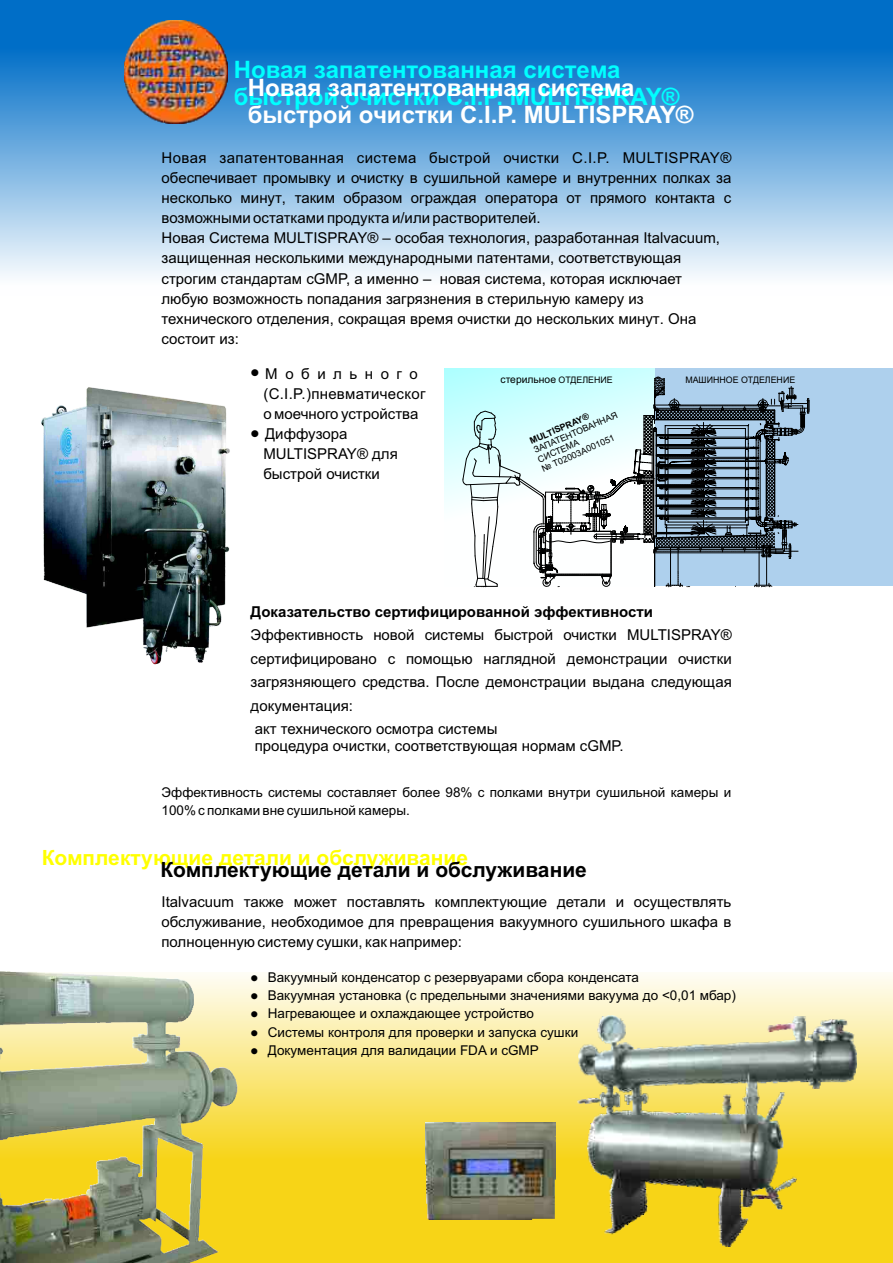
<style>
.page{position:relative;width:893px;height:1263px;background:#fff}
.page>*{position:absolute;margin:0;border:0;box-sizing:border-box;transform-origin:0 0}
.t1{font:700 24px/26.8px "Arial";color:#0ff}
.t2{font:700 24px/26.8px "Arial";color:#fff}
.t3{font:700 21px "Arial";color:#ff0}
.t4{font:700 21px "Arial";color:#000}
.t5{font:15px/20.1px "Arial";color:#000}
.t6{font:700 15px "Arial";color:#000}
.t7{font:15px/20.1px "Arial";letter-spacing:.02em;color:#000}
.t8{font:15px "Bell Gothic BT";color:#000}
.t9{font:13.5px/18.1px "Arial";color:#000}
.t10{font:12px "Wingdings";color:#000}
.t11{font:10.5px "Arial";color:#000}
.t12{font:10.5px "Wingdings";color:#000}
.t13{font:9px/10.1px "Arial";color:#000}
.t14{font:700 9px "Arial";color:#000}
.s1{font-size:9px}
</style>
<div class="page">
<svg style="left:0;top:0;width:893px;height:277px;background:#68a9dd"></svg>
<svg style="left:237px;top:974px;width:656px;height:289px;background:#f9e36f"></svg>
<img style="left:125px;top:21px;width:103px;height:102px">
<img style="left:578px;top:1016px;width:278px;height:230px">
<img style="left:425px;top:1123px;width:131px;height:96px">
<img style="left:0;top:971px;width:237px;height:292px">
<img style="left:41px;top:387px;width:189px;height:278px">
<div style="left:654px;top:368px;width:239px;height:218px;background:#aed0ed"></div>
<svg style="left:445px;top:368px;width:209px;height:137px;background:#c9ffff"></svg>
<svg style="left:462px;top:377px;width:348px;height:211px"></svg>
<h1 class="t1" style="left:234px;top:58px;width:447px">Новая запатентованная система быстрой очистки C.I.P. MULTISPRAY®</h1>
<h1 class="t2" style="left:248px;top:76px;width:447px">Новая запатентованная система быстрой очистки C.I.P. MULTISPRAY®</h1>
<p class="t5" style="left:162px;top:149px;width:571px">Новая запатентованная система быстрой очистки C.I.P. MULTISPRAY® обеспечивает промывку и очистку в сушильной камере и внутренних полках за несколько минут, таким образом ограждая оператора от прямого контакта с возможными остатками продукта и/или растворителей.<br>Новая Система MULTISPRAY® – особая технология, разработанная Italvacuum, защищенная несколькими международными патентами, соответствующая строгим стандартам cGMP, а именно – новая система, которая исключает любую возможность попадания загрязнения в стерильную камеру из технического отделения, сокращая время очистки до нескольких минут. Она состоит из:</p>
<p class="t8" style="left:162px;top:628px;width:6px">.</p>
<p class="t7" style="left:263px;top:365px;width:164px;text-indent:-13px">●Мобильного (C.I.P.)пневматическог</p>
<p class="t10" style="left:251px;top:428px;width:55px">●</p>
<p class="t5" style="left:263px;top:405px;width:157px">о моечного устройства<br>Диффузора<br>MULTISPRAY® для быстрой очистки</p>
<p class="t11" style="left:501px;top:376px;width:114px">стерильное <span class="s1">ОТДЕЛЕНИЕ</span></p>
<p class="t13" style="left:685px;top:376px;width:111px">МАШИННОЕ ОТДЕЛЕНИЕ</p>
<p class="t14" style="left:529px;top:438px;width:65px;rotate:-24deg">MULTISPRAY®</p>
<p class="t13" style="left:532px;top:447px;width:92px;rotate:-24deg">ЗАПАТЕНТОВАННАЯ<br>СИСТЕМА<br>№ T02003A001051</p>
<p class="t6" style="left:251px;top:606px;width:404px">Доказательство сертифицированной эффективности</p>
<p class="t5" style="left:251px;top:625px;width:483px;line-height:23.4px">Эффективность новой системы быстрой очистки MULTISPRAY® сертифицировано с помощью наглядной демонстрации очистки загрязняющего средства. После демонстрации выдана следующая документация:<br>акт технического осмотра системы</p>
<p class="t5" style="left:255px;top:737px;width:371px">процедура очистки, соответствующая нормам cGМP.</p>
<p class="t9" style="left:162px;top:784px;width:571px">Эффективность системы составляет более 98% с полками внутри сушильной камеры и<br>100% с полками вне сушильной камеры.</p>
<h2 class="t3" style="left:42px;top:849px;width:428px">Комплектующие детали и обслуживание</h2>
<h2 class="t4" style="left:160px;top:861px;width:428px">Комплектующие детали и обслуживание</h2>
<p class="t5" style="left:162px;top:893px;width:571px;text-align:justify">Italvacuum также может поставлять комплектующие детали и осуществлять обслуживание, необходимое для превращения вакуумного сушильного шкафа в полноценную систему сушки, как например:</p>
<p class="t9" style="left:251px;top:970px;width:390px">●Вакуумный конденсатор с резервуарами сбора конденсата</p>
<p class="t12" style="left:251px;top:1010px;width:49px">●</p>
<p class="t9" style="left:268px;top:988px;width:470px">Вакуумная установка (с предельными значениями вакуума до &lt;0,01 мбар)</p>
<p class="t12" style="left:251px;top:992px;width:49px">●</p>
<p class="t9" style="left:268px;top:1006px;width:268px">Нагревающее и охлаждающее устройство</p>
<p class="t12" style="left:251px;top:1028px;width:49px">●</p>
<p class="t12" style="left:251px;top:1046px;width:49px">●</p>
<p class="t9" style="left:268px;top:1024px;width:312px">Системы контроля для проверки и запуска сушки<br>Документация для валидации FDA и cGMP</p>
</div>
